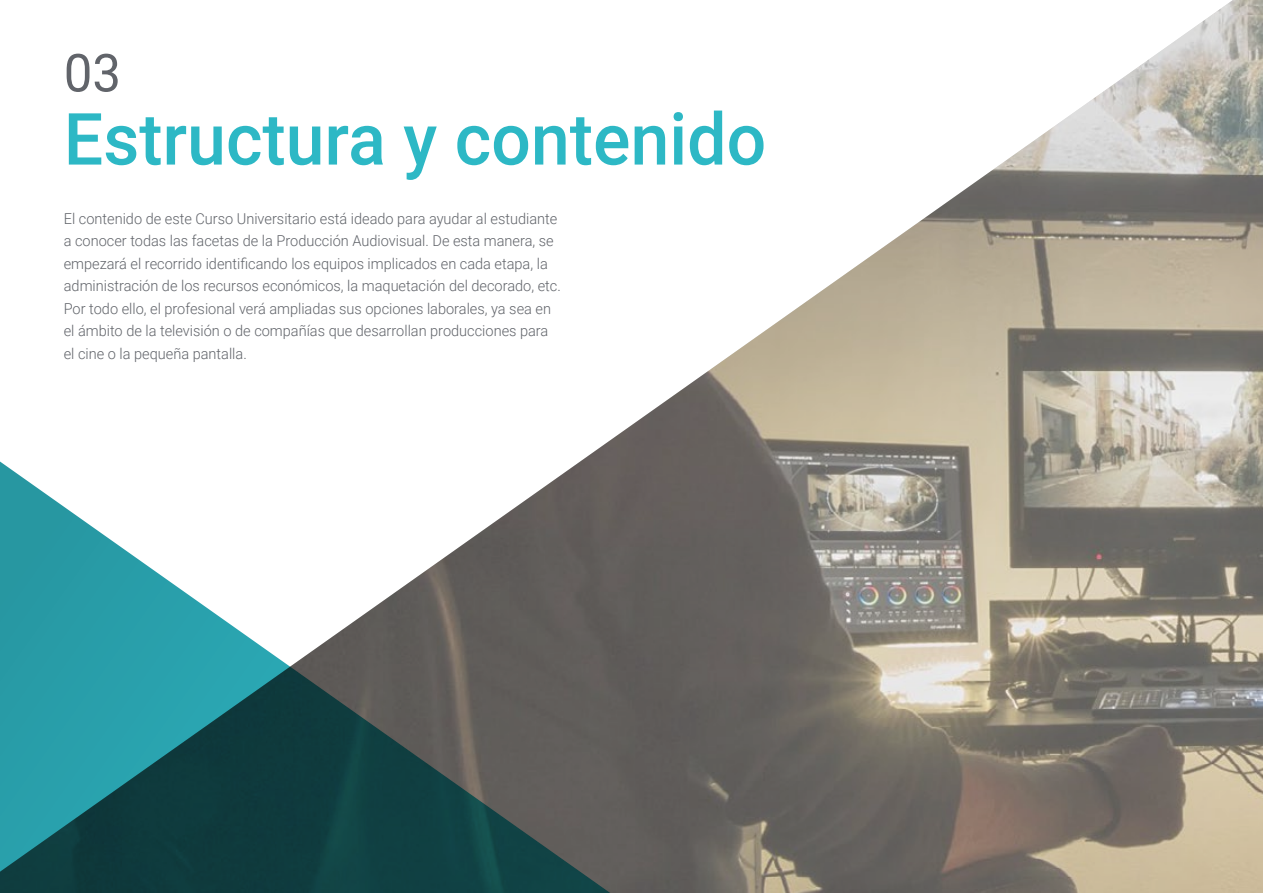
<style>
.page{position:relative;width:1263px;height:893px;background:#fff}
.page>*{position:absolute;margin:0;border:0;box-sizing:border-box;transform-origin:0 0}
.t1{font:500 72px "Roboto";color:#2db8c5}
.t2{font:52.5px "Roboto";color:#61646a}
.t3{font:300 15px/22.5px "Roboto";color:#61646a}
</style>
<div class="page">
<img style="left:602px;top:0;width:661px;height:893px">
<svg style="left:0;top:446px;width:640px;height:447px"></svg>
<h2 class="t2" style="left:64px;top:36px;width:59px">03</h2>
<h1 class="t1" style="left:64px;top:89px;width:704px">Estructura y contenido</h1>
<p class="t3" style="left:64px;top:207px;width:499px">El contenido de este Curso Universitario está ideado para ayudar al estudiante a conocer todas las facetas de la Producción Audiovisual. De esta manera, se empezará el recorrido identificando los equipos implicados en cada etapa, la administración de los recursos económicos, la maquetación del decorado, etc.<br>Por todo ello, el profesional verá ampliadas sus opciones laborales, ya sea en el ámbito de la televisión o de compañías que desarrollan producciones para el cine o la pequeña pantalla.</p>
</div>
